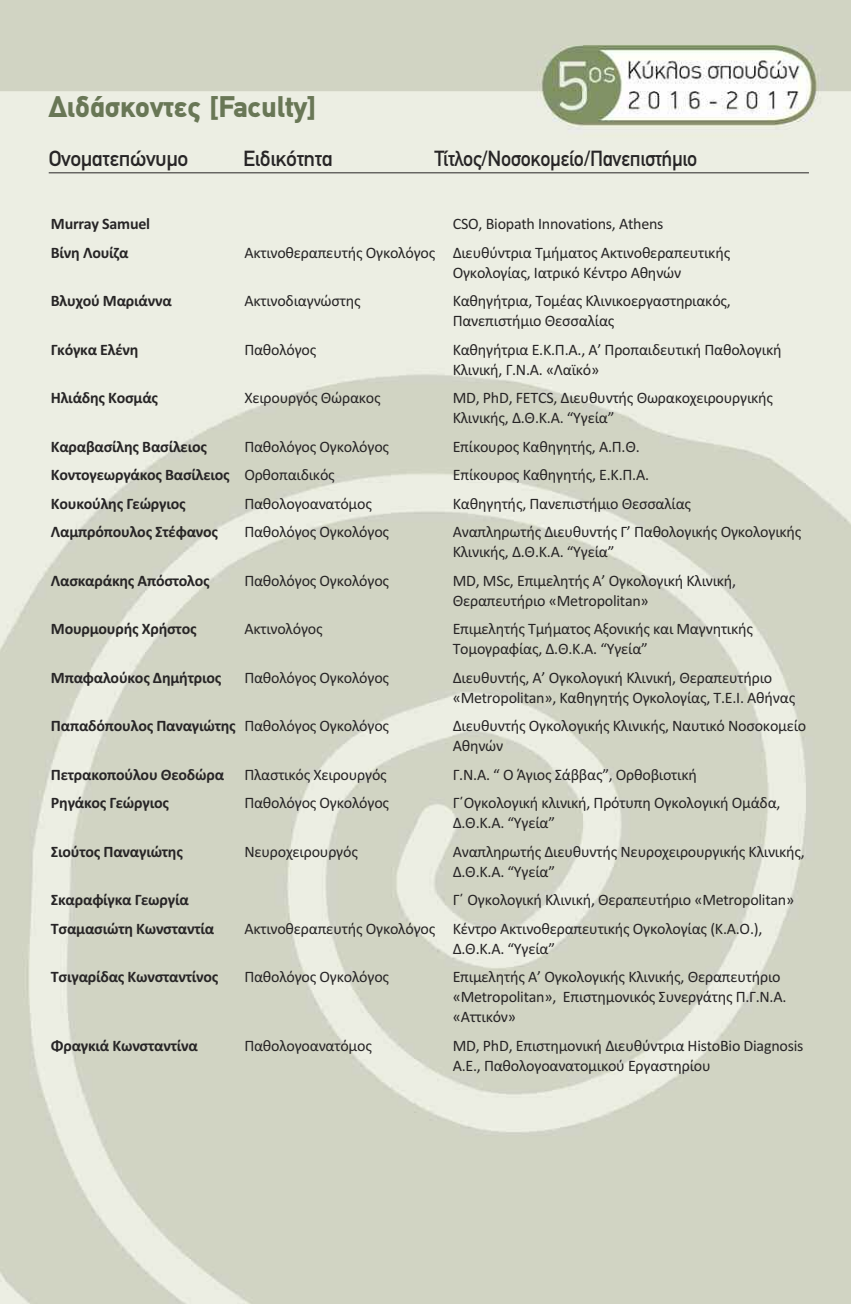
<style>
.page{position:relative;width:851px;height:1304px;background:#fff}
.page>*{position:absolute;margin:0;border:0;box-sizing:border-box;transform-origin:0 0}
.t1{font:900 30px "PF Din Text";color:#697756}
.t2{font:500 22px "PF Din Text";letter-spacing:-.02em;color:#272526;scale:.93 1}
.t3{font:500 22px "PF Din Text";letter-spacing:-.02em;color:#272526}
.t4{font:16px/20px "Calibri";letter-spacing:-.015em;color:#272526}
.t5{font:700 16px "Calibri";letter-spacing:-.015em;color:#272526}
.s1{font-weight:400}
</style>
<div class="page">
<img style="left:0;top:0;width:850px;height:1304px">
<hr style="left:49px;top:172px;width:759px;height:1px;background:#272526">
<h1 class="t1" style="left:49px;top:88px;width:269px">Διδάσκοντες [Faculty]</h1>
<h2 class="t3" style="left:49px;top:145px;width:141px">Ονοματεπώνυμο</h2>
<h2 class="t3" style="left:243px;top:145px;width:91px">Ειδικότητα</h2>
<h2 class="t2" style="left:434px;top:145px;width:284px">Τίτλος/Νοσοκομείο/Πανεπιστήμιο</h2>
<p class="t5" style="left:51px;top:214px;width:101px">Murray Samuel</p>
<p class="t4" style="left:453px;top:214px;width:212px">CSO, Biopath Innovations, Athens</p>
<p class="t5" style="left:51px;top:243px;width:79px">Βίνη Λουίζα</p>
<p class="t4" style="left:452px;top:242px;width:279px;text-indent:-208px">Ακτινοθεραπευτής Ογκολόγος Διευθύντρια Τμήματος Ακτινοθεραπευτικής<br>Ογκολογίας, Ιατρικό Κέντρο Αθηνών</p>
<p class="t5" style="left:51px;top:291px;width:122px">Βλυχού Μαριάννα</p>
<p class="t4" style="left:244px;top:291px;width:118px">Ακτινοδιαγνώστης</p>
<p class="t4" style="left:452px;top:291px;width:279px">Καθηγήτρια, Τομέας Κλινικοεργαστηριακός,<br>Πανεπιστήμιο Θεσσαλίας</p>
<p class="t5" style="left:51px;top:340px;width:89px">Γκόγκα Ελένη</p>
<p class="t4" style="left:244px;top:339px;width:74px">Παθολόγος</p>
<p class="t4" style="left:452px;top:339px;width:330px">Καθηγήτρια Ε.Κ.Π.Α., Α’ Προπαιδευτική Παθολογική<br>Κλινική, Γ.Ν.Α. «Λαϊκό»</p>
<p class="t5" style="left:51px;top:388px;width:109px">Ηλιάδης Κοσμάς</p>
<p class="t4" style="left:244px;top:388px;width:138px">Χειρουργός Θώρακος</p>
<p class="t4" style="left:452px;top:388px;width:322px">MD, PhD, FETCS, Διευθυντής Θωρακοχειρουργικής<br>Κλινικής, Δ.Θ.Κ.Α. “Υγεία”</p>
<p class="t5" style="left:51px;top:437px;width:157px">Καραβασίλης Βασίλειος</p>
<p class="t4" style="left:244px;top:436px;width:146px">Παθολόγος Ογκολόγος</p>
<p class="t4" style="left:452px;top:436px;width:188px">Επίκουρος Καθηγητής, Α.Π.Θ.</p>
<p class="t5" style="left:51px;top:466px;width:285px">Κοντογεωργάκος Βασίλειος <span class="s1">Ορθοπαιδικός</span></p>
<p class="t4" style="left:453px;top:465px;width:198px">Επίκουρος Καθηγητής, Ε.Κ.Π.Α.</p>
<p class="t5" style="left:51px;top:494px;width:136px">Κουκούλης Γεώργιος</p>
<p class="t4" style="left:244px;top:493px;width:129px">Παθολογοανατόμος</p>
<p class="t4" style="left:453px;top:493px;width:240px">Καθηγητής, Πανεπιστήμιο Θεσσαλίας</p>
<p class="t5" style="left:51px;top:523px;width:169px">Λαμπρόπουλος Στέφανος</p>
<p class="t4" style="left:244px;top:522px;width:146px">Παθολόγος Ογκολόγος</p>
<p class="t4" style="left:452px;top:522px;width:350px">Αναπληρωτής Διευθυντής Γ’ Παθολογικής Ογκολογικής<br>Κλινικής, Δ.Θ.Κ.Α. “Υγεία”</p>
<p class="t5" style="left:51px;top:571px;width:160px">Λασκαράκης Απόστολος</p>
<p class="t4" style="left:244px;top:570px;width:146px">Παθολόγος Ογκολόγος</p>
<p class="t4" style="left:452px;top:570px;width:285px">MD, MSc, Επιμελητής Α’ Ογκολογική Κλινική,<br>Θεραπευτήριο «Metropolitan»</p>
<p class="t5" style="left:51px;top:620px;width:147px">Μουρμουρής Χρήστος</p>
<p class="t4" style="left:244px;top:619px;width:80px">Ακτινολόγος</p>
<p class="t4" style="left:452px;top:619px;width:302px">Επιμελητής Τμήματος Αξονικής και Μαγνητικής<br>Τομογραφίας, Δ.Θ.Κ.Α. “Υγεία”</p>
<p class="t5" style="left:51px;top:668px;width:172px">Μπαφαλούκος Δημήτριος</p>
<p class="t4" style="left:244px;top:667px;width:146px">Παθολόγος Ογκολόγος</p>
<p class="t4" style="left:452px;top:667px;width:344px">Διευθυντής, Α’ Ογκολογική Κλινική, Θεραπευτήριο «Metropolitan», Καθηγητής Ογκολογίας, Τ.Ε.Ι. Αθήνας</p>
<p class="t5" style="left:51px;top:717px;width:339px">Παπαδόπουλος Παναγιώτης <span class="s1">Παθολόγος Ογκολόγος</span></p>
<p class="t4" style="left:452px;top:716px;width:355px">Διευθυντής Ογκολογικής Κλινικής, Ναυτικό Νοσοκομείο<br>Αθηνών</p>
<p class="t5" style="left:51px;top:765px;width:175px">Πετρακοπούλου Θεοδώρα</p>
<p class="t4" style="left:244px;top:764px;width:144px">Πλαστικός Χειρουργός</p>
<p class="t4" style="left:453px;top:764px;width:245px">Γ.Ν.Α. “ O Άγιος Σάββας”, Ορθοβιοτική</p>
<p class="t5" style="left:51px;top:794px;width:119px">Ρηγάκος Γεώργιος</p>
<p class="t4" style="left:244px;top:793px;width:146px">Παθολόγος Ογκολόγος</p>
<p class="t4" style="left:452px;top:793px;width:329px">Γ΄Oγκολογική κλινική, Πρότυπη Ογκολογική Ομάδα,<br>Δ.Θ.Κ.Α. “Υγεία”</p>
<p class="t5" style="left:51px;top:842px;width:133px">Σιούτος Παναγιώτης</p>
<p class="t4" style="left:244px;top:841px;width:115px">Νευροχειρουργός</p>
<p class="t4" style="left:452px;top:841px;width:353px">Αναπληρωτής Διευθυντής Νευροχειρουργικής Κλινικής,<br>Δ.Θ.Κ.Α. “Υγεία”</p>
<p class="t5" style="left:51px;top:891px;width:139px">Σκαραφίγκα Γεωργία</p>
<p class="t4" style="left:453px;top:890px;width:343px">Γ´ Ογκολογική Κλινική, Θεραπευτήριο «Metropolitan»</p>
<p class="t5" style="left:51px;top:919px;width:165px">Τσαμασιώτη Κωνσταντία</p>
<p class="t4" style="left:244px;top:918px;width:519px;text-align:center">Ακτινοθεραπευτής Ογκολόγος Κέντρο Ακτινοθεραπευτικής Ογκολογίας (Κ.Α.Ο.),<br>Δ.Θ.Κ.Α. “Υγεία”</p>
<p class="t5" style="left:51px;top:968px;width:169px">Τσιγαρίδας Κωνσταντίνος</p>
<p class="t4" style="left:244px;top:967px;width:146px">Παθολόγος Ογκολόγος</p>
<p class="t4" style="left:452px;top:967px;width:335px">Επιμελητής Α’ Ογκολογικής Κλινικής, Θεραπευτήριο «Metropolitan», Επιστημονικός Συνεργάτης Π.Γ.Ν.Α. «Αττικόν»</p>
<p class="t5" style="left:51px;top:1036px;width:148px">Φραγκιά Κωνσταντίνα</p>
<p class="t4" style="left:244px;top:1035px;width:129px">Παθολογοανατόμος</p>
<p class="t4" style="left:452px;top:1035px;width:352px">MD, PhD, Επιστημονική Διευθύντρια HistoBio Diagnosis<br>A.E., Παθολογοανατομικού Εργαστηρίου</p>
</div>
